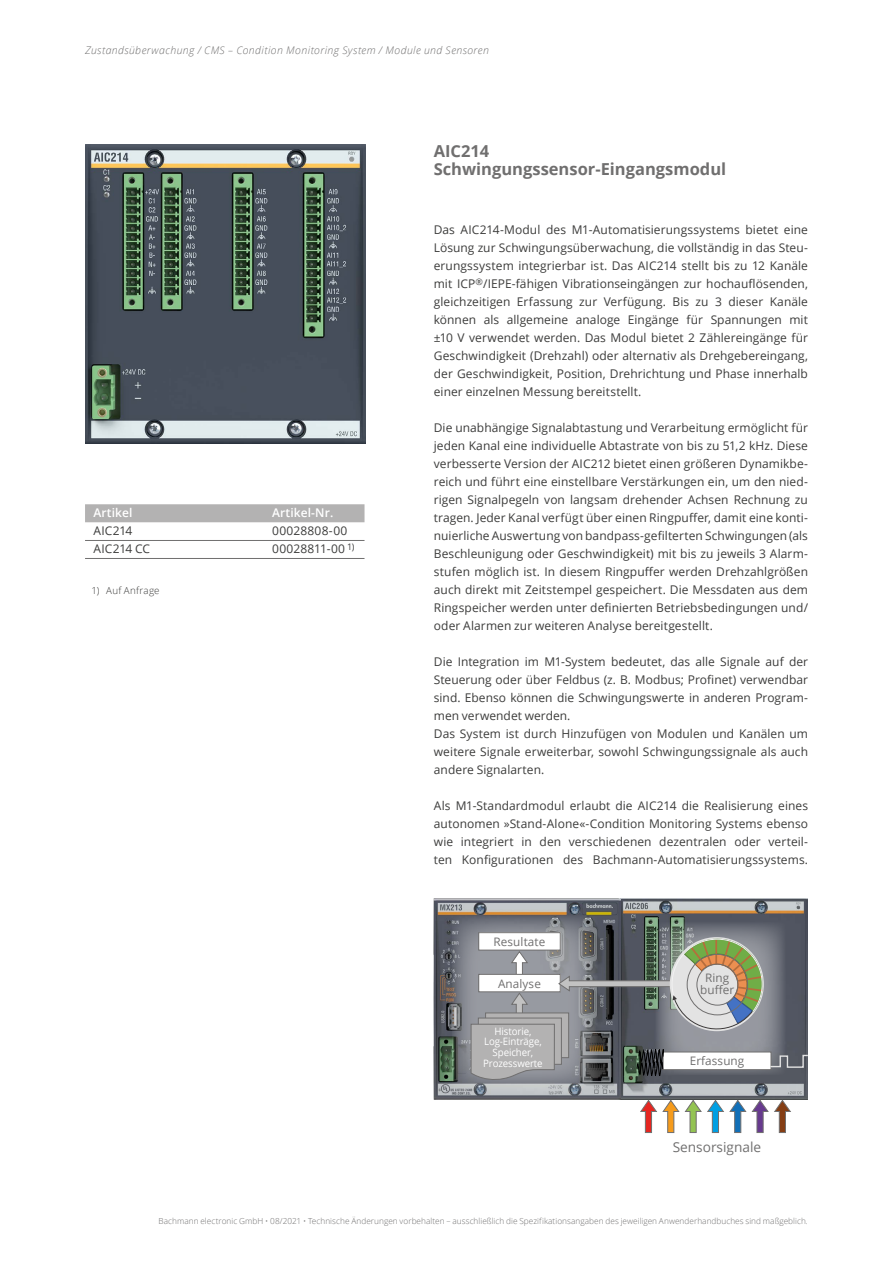
<style>
.page{position:relative;width:893px;height:1263px;background:#fff}
.page>*{position:absolute;margin:0;border:0;box-sizing:border-box;transform-origin:0 0}
.t1{font:700 16.5px/18px "Open Sans";color:#706f6f}
.t2{font:13.65px "Open Sans";color:#706f6f}
.t3{font:12px/18px "Open Sans";letter-spacing:.005em;color:#3c3c3b;text-align:justify}
.t4{font:600 12px "Open Sans";letter-spacing:.01em;color:#fff}
.t5{font:11.7px/11.9px "Open Sans";letter-spacing:.01em;color:#706f6f;text-align:center}
.t6{font:italic 300 10.5px "Open Sans";letter-spacing:.04em;color:#706f6f}
.t7{font:10.2px/10.8px "Open Sans";letter-spacing:-.01em;color:#fff;text-align:center;scale:.95 1}
.t8{font:300 9.75px "Open Sans";letter-spacing:.03em;color:#3c3c3b}
.t9{font:300 8.25px "Open Sans";letter-spacing:.005em;color:#706f6f}
.s1{font-size:11.85px}
</style>
<div class="page">
<img style="left:85px;top:145px;width:281px;height:299px">
<div style="left:85px;top:504px;width:279px;height:18px;background:#b3b2b2"></div>
<hr style="left:85px;top:540px;width:279px;height:1px;background:#706f6f">
<hr style="left:85px;top:558px;width:279px;height:1px;background:#706f6f">
<img style="left:434px;top:898px;width:374px;height:202px">
<svg style="left:655px;top:921px;width:131px;height:18px;background:#6c7378"></svg>
<svg style="left:452px;top:915px;width:145px;height:178px;background:#7f8389"></svg>
<div style="left:479px;top:933px;width:81px;height:17px;background:#fff"></div>
<div style="left:478px;top:932px;width:83px;height:18px;border:1px solid #706f6f"></div>
<svg style="left:640px;top:1099px;width:151px;height:34px"></svg>
<svg style="left:470px;top:939px;width:338px;height:146px;background:#8d9090"></svg>
<div style="left:696px;top:964px;width:42px;height:41px;border:1px solid #706f6f;border-radius:50%"></div>
<div style="left:687px;top:954px;width:61px;height:61px;border:1px solid #706f6f;border-radius:50%"></div>
<p class="t6" style="left:85px;top:43px;width:405px">Zustandsüberwachung / CMS – Condition Monitoring System / Module und Sensoren</p>
<p class="t4" style="left:94px;top:505px;width:41px">Artikel</p>
<p class="t4" style="left:272px;top:505px;width:63px">Artikel-Nr.</p>
<p class="t3" style="left:94px;top:521px;width:40px">AIC214</p>
<p class="t3" style="left:272px;top:521px;width:77px">00028808-00</p>
<p class="t3" style="left:94px;top:539px;width:58px">AIC214 CC</p>
<p class="t3" style="left:272px;top:539px;width:84px">00028811-00 <sup>1)</sup></p>
<p class="t8" style="left:92px;top:584px;width:70px">1) Auf Anfrage</p>
<h1 class="t1" style="left:434px;top:142px;width:294px">AIC214<br>Schwingungssensor-Eingangsmodul</h1>
<p class="t3" style="left:434px;top:221px;width:376px">Das AIC214-Modul des M1-Automatisierungssystems bietet eine Lösung zur Schwingungsüberwachung, die vollständig in das Steu&shy;erungssystem integrierbar ist. Das AIC214 stellt bis zu 12 Kanäle mit ICP<sup>®</sup>/IEPE-fähigen Vibrationseingängen zur hochauflösenden, gleichzeitigen Erfassung zur Verfügung. Bis zu 3 dieser Kanäle können als allgemeine analoge Eingänge für Spannungen mit ±10 V verwendet werden. Das Modul bietet 2 Zählereingänge für Geschwindigkeit (Drehzahl) oder alternativ als Drehgebereingang, der Geschwindigkeit, Position, Drehrichtung und Phase innerhalb einer einzelnen Messung bereitstellt.</p>
<p class="t3" style="left:434px;top:419px;width:376px">Die unabhängige Signalabtastung und Verarbeitung ermöglicht für jeden Kanal eine individuelle Abtastrate von bis zu 51,2 kHz. Diese verbesserte Version der AIC212 bietet einen größeren Dynamikbe&shy;reich und führt eine einstellbare Verstärkungen ein, um den nied&shy;rigen Signalpegeln von langsam drehender Achsen Rechnung zu tragen. Jeder Kanal verfügt über einen Ringpuffer, damit eine konti&shy;nuierliche Auswertung von bandpass-gefilterten Schwingungen (als Beschleunigung oder Geschwindigkeit) mit bis zu jeweils 3 Alarm&shy;stufen möglich ist. In diesem Ringpuffer werden Drehzahlgrößen auch direkt mit Zeitstempel gespeichert. Die Messdaten aus dem Ringspeicher werden unter definierten Betriebsbedingungen und/ oder Alarmen zur weiteren Analyse bereitgestellt.</p>
<p class="t3" style="left:434px;top:653px;width:376px;text-align:left">Die Integration im M1-System bedeutet, das alle Signale auf der Steuerung oder über Feldbus (z. B. Modbus; Profinet) verwendbar sind. Ebenso können die Schwingungswerte in anderen Program&shy;men verwendet werden.<br>Das System ist durch Hinzufügen von Modulen und Kanälen um weitere Signale erweiterbar, sowohl Schwingungssignale als auch andere Signalarten.</p>
<p class="t3" style="left:434px;top:797px;width:376px">Als M1-Standardmodul erlaubt die AIC214 die Realisierung eines autonomen »Stand-Alone«-Condition Monitoring Systems ebenso wie integriert in den verschiedenen dezentralen oder verteil&shy;ten Konfigurationen des Bachmann-Automatisierungssystems.</p>
<p class="t5" style="left:494px;top:935px;width:53px">Resultate</p>
<p class="t5" style="left:498px;top:977px;width:44px">Analyse</p>
<p class="t7" style="left:483px;top:1025px;width:64px">Historie,<br>Log-Einträge,<br>Speicher,<br>Prozesswerte</p>
<p class="t5" style="left:700px;top:971px;width:36px">Ring buf<span class="s1">fer</span></p>
<p class="t5" style="left:690px;top:1055px;width:56px">Erfassung</p>
<p class="t2" style="left:673px;top:1137px;width:90px">Sensorsignale</p>
<p class="t9" style="left:158px;top:1216px;width:651px">Bachmann electronic GmbH • 08/2021 • Technische Änderungen vorbehalten – ausschließlich die Spezifikationsangaben des jeweiligen Anwenderhandbuches sind maßgeblich.</p>
</div>
